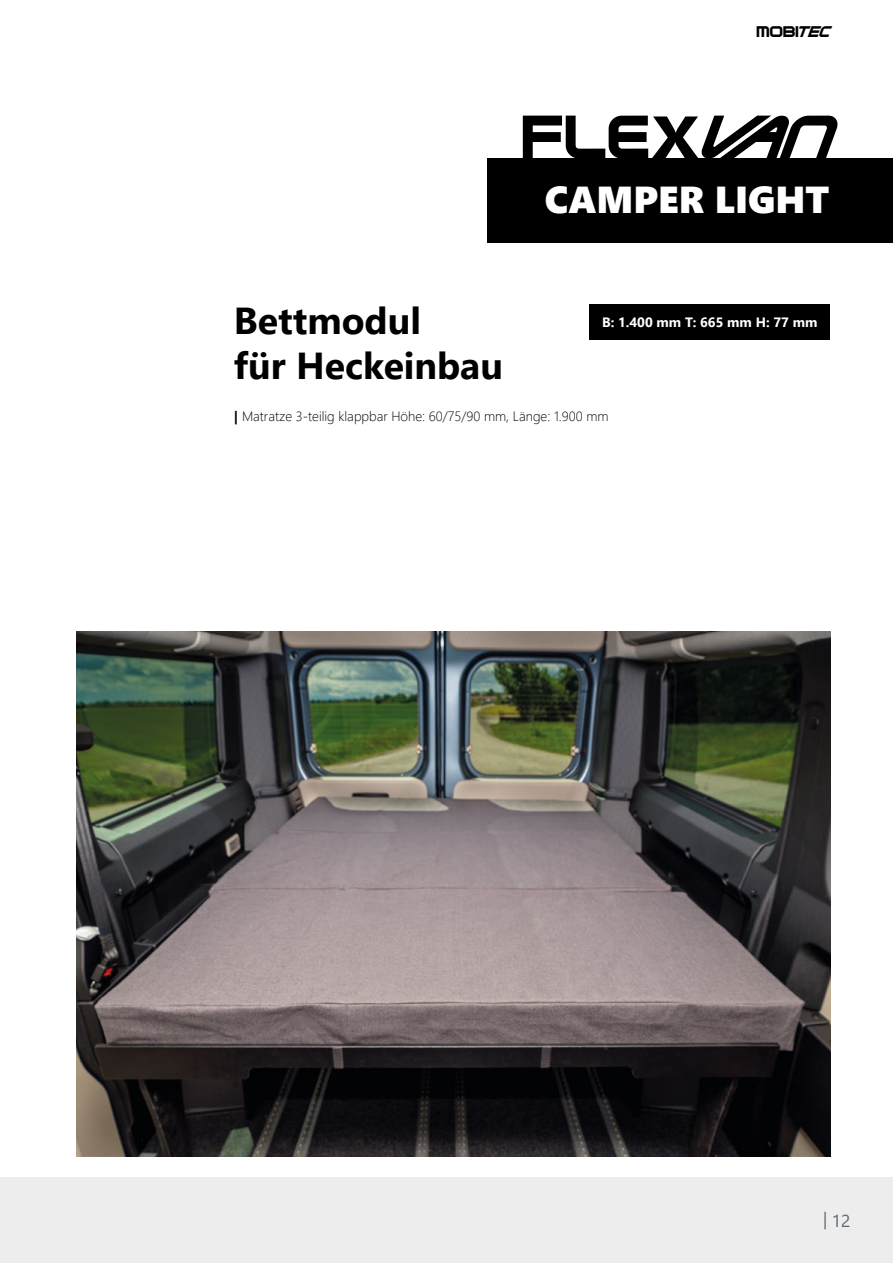
<style>
.page{position:relative;width:893px;height:1263px;background:#fff}
.page>*{position:absolute;margin:0;border:0;box-sizing:border-box;transform-origin:0 0}
.t1{font:66px "Terminator Two";color:#000}
.t2{font:700 37.5px/45px "Segoe UI";color:#000}
.t3{font:37.5px "Segoe UI Black";color:#fff}
.t4{font:17.25px "Segoe UI";color:#5d686e}
.t5{font:16.5px "Terminator Two";color:#000}
.t6{font:300 13.5px "Segoe UI";color:#000}
.t7{font:700 13.5px "Segoe UI";color:#fff}
.s1{font-style:italic}
.s2{font-family:"Segoe UI";font-weight:700;font-size:60px}
.s3{font-weight:700}
</style>
<div class="page">
<img style="left:77px;top:631px;width:753px;height:526px">
<div style="left:487px;top:158px;width:342px;height:85px;background:#000"></div>
<div style="left:517px;top:158px;width:376px;height:85px;background:#000"></div>
<div style="left:0;top:1178px;width:893px;height:85px;background:#ededed"></div>
<div style="left:589px;top:304px;width:241px;height:36px;background:#000"></div>
<p class="t5" style="left:757px;top:23px;width:80px">Mobi<span class="s1">TEC</span></p>
<h1 class="t1" style="left:523px;top:102px;width:332px">Fle<span class="s2">X</span><span class="s1">VAN</span></h1>
<h2 class="t3" style="left:545px;top:173px;width:286px">CAMPER LIGHT</h2>
<h2 class="t2" style="left:234px;top:295px;width:271px">Bettmodul<br>für Heckeinbau</h2>
<p class="t6" style="left:234px;top:404px;width:376px"><span class="s3">|</span> Matratze 3-teilig klappbar Höhe: 60/75/90 mm, Länge: 1.900 mm</p>
<p class="t7" style="left:602px;top:310px;width:217px">B: 1.400 mm T: 665 mm H: 77 mm</p>
<p class="t4" style="left:823px;top:1204px;width:29px">| 12</p>
</div>
